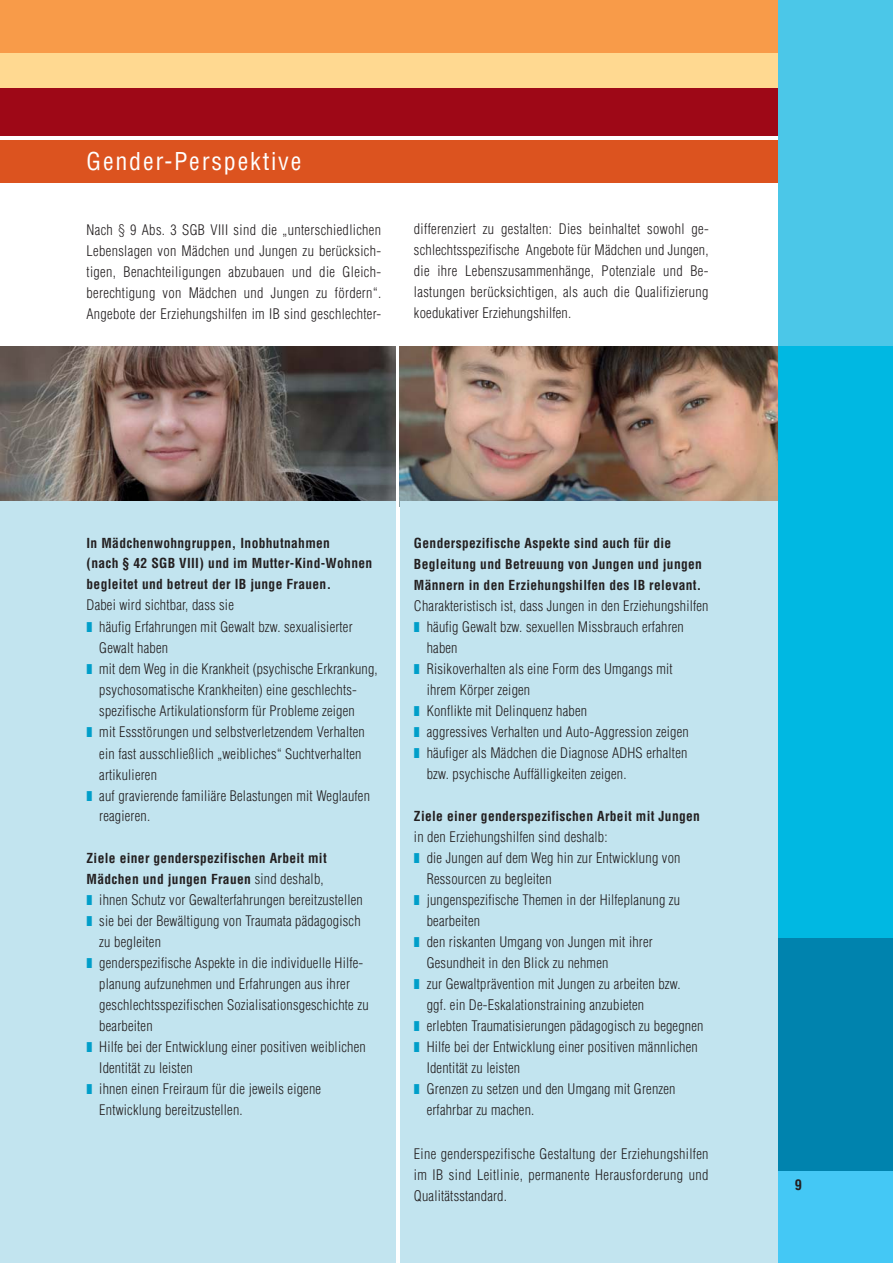
<style>
.page{position:relative;width:893px;height:1263px;background:#fff}
.page>*{position:absolute;margin:0;border:0;box-sizing:border-box;transform-origin:0 0}
.t1{font:condensed 24px "Helvetica";letter-spacing:.075em;color:#fff}
.t2{font:300 condensed 14.25px/21px "Helvetica";letter-spacing:.015em;color:#231f20}
.t3{font:700 condensed 14.25px "Helvetica";color:#231f20}
.t4{font:700 condensed 13.5px/21px "Helvetica";letter-spacing:.025em;color:#231f20}
.s1{font-weight:300;font-size:14.25px}
</style>
<div class="page">
<div style="left:0;top:140px;width:787px;height:43px;background:#dc531f"></div>
<div style="left:0;top:0;width:787px;height:111px;background:#f89b49"></div>
<div style="left:0;top:74px;width:787px;height:61px;background:#9e0817"></div>
<div style="left:0;top:53px;width:795px;height:34px;background:#ffd991"></div>
<img style="left:0;top:347px;width:395px;height:155px">
<img style="left:400px;top:347px;width:378px;height:155px">
<div style="left:0;top:502px;width:395px;height:761px;background:#c2e4ef"></div>
<div style="left:400px;top:502px;width:382px;height:761px;background:#c2e4ef"></div>
<div style="left:778px;top:0;width:115px;height:734px;background:#4bc7e8"></div>
<div style="left:778px;top:347px;width:115px;height:696px;background:#00b8e2"></div>
<div style="left:778px;top:938px;width:115px;height:252px;background:#0083ae"></div>
<div style="left:778px;top:1171px;width:115px;height:92px;background:#44c8f5"></div>
<h1 class="t1" style="left:87px;top:152px;width:216px">Gender-Perspektive</h1>
<p class="t2" style="left:87px;top:220px;width:296px;text-align:justify">Nach § 9 Abs. 3 SGB VIII sind die „unterschiedlichen Lebenslagen von Mädchen und Jungen zu berücksich&shy;tigen, Benachteiligungen abzubauen und die Gleich&shy;berechtigung von Mädchen und Jungen zu fördern“.<br>Angebote der Erziehungshilfen im IB sind geschlechter-</p>
<p class="t2" style="left:414px;top:219px;width:296px;text-align:justify">differenziert zu gestalten: Dies beinhaltet sowohl ge&shy;schlechtsspezifische Angebote für Mädchen und Jungen, die ihre Lebenszusammenhänge, Potenziale und Be&shy;lastungen berücksichtigen, als auch die Qualifizierung koedukativer Erziehungshilfen.</p>
<p class="t4" style="left:87px;top:534px;width:287px;line-height:20.5px">In Mädchenwohngruppen, Inobhutnahmen<br>(nach § 42 SGB VIII) und im Mutter-Kind-Wohnen begleitet und betreut der IB junge Frauen.</p>
<p class="t2" style="left:99px;top:596px;width:280px;text-indent:-13px">Dabei wird sichtbar, dass sie<br>häufig Erfahrungen mit Gewalt bzw. sexualisierter Gewalt haben<br>mit dem Weg in die Krankheit (psychische Erkrankung, psychosomatische Krankheiten) eine geschlechts&shy;spezifische Artikulationsform für Probleme zeigen<br>mit Essstörungen und selbstverletzendem Verhalten ein fast ausschließlich „weibliches“ Suchtverhalten artikulieren<br>auf gravierende familiäre Belastungen mit Weglaufen reagieren.</p>
<p class="t4" style="left:87px;top:848px;width:242px">Ziele einer genderspezifischen Arbeit mit<br>Mädchen und jungen Frauen <span class="s1">sind deshalb,</span></p>
<p class="t2" style="left:99px;top:890px;width:271px">ihnen Schutz vor Gewalterfahrungen bereitzustellen sie bei der Bewältigung von Traumata pädagogisch zu begleiten<br>genderspezifische Aspekte in die individuelle Hilfe&shy;planung aufzunehmen und Erfahrungen aus ihrer geschlechtsspezifischen Sozialisationsgeschichte zu bearbeiten<br>Hilfe bei der Entwicklung einer positiven weiblichen Identität zu leisten<br>ihnen einen Freiraum für die jeweils eigene Entwicklung bereitzustellen.</p>
<p class="t4" style="left:414px;top:533px;width:290px">Genderspezifische Aspekte sind auch für die<br>Begleitung und Betreuung von Jungen und jungen<br>Männern in den Erziehungshilfen des IB relevant.</p>
<p class="t2" style="left:427px;top:596px;width:283px;text-indent:-13px">Charakteristisch ist, dass Jungen in den Erziehungshilfen häufig Gewalt bzw. sexuellen Missbrauch erfahren haben<br>Risikoverhalten als eine Form des Umgangs mit<br>ihrem Körper zeigen<br>Konflikte mit Delinquenz haben<br>aggressives Verhalten und Auto-Aggression zeigen häufiger als Mädchen die Diagnose ADHS erhalten bzw. psychische Auffälligkeiten zeigen.</p>
<p class="t4" style="left:414px;top:806px;width:288px">Ziele einer genderspezifischen Arbeit mit Jungen</p>
<p class="t2" style="left:427px;top:827px;width:278px;text-indent:-13px">in den Erziehungshilfen sind deshalb:<br>die Jungen auf dem Weg hin zur Entwicklung von Ressourcen zu begleiten<br>jungenspezifische Themen in der Hilfeplanung zu bearbeiten<br>den riskanten Umgang von Jungen mit ihrer Gesundheit in den Blick zu nehmen<br>zur Gewaltprävention mit Jungen zu arbeiten bzw. ggf. ein De-Eskalationstraining anzubieten<br>erlebten Traumatisierungen pädagogisch zu begegnen Hilfe bei der Entwicklung einer positiven männlichen Identität zu leisten<br>Grenzen zu setzen und den Umgang mit Grenzen erfahrbar zu machen.</p>
<p class="t2" style="left:414px;top:1144px;width:296px;text-align:justify">Eine genderspezifische Gestaltung der Erziehungshilfen im IB sind Leitlinie, permanente Herausforderung und Qualitätsstandard.</p>
<p class="t3" style="left:795px;top:1178px;width:9px">9</p>
</div>
